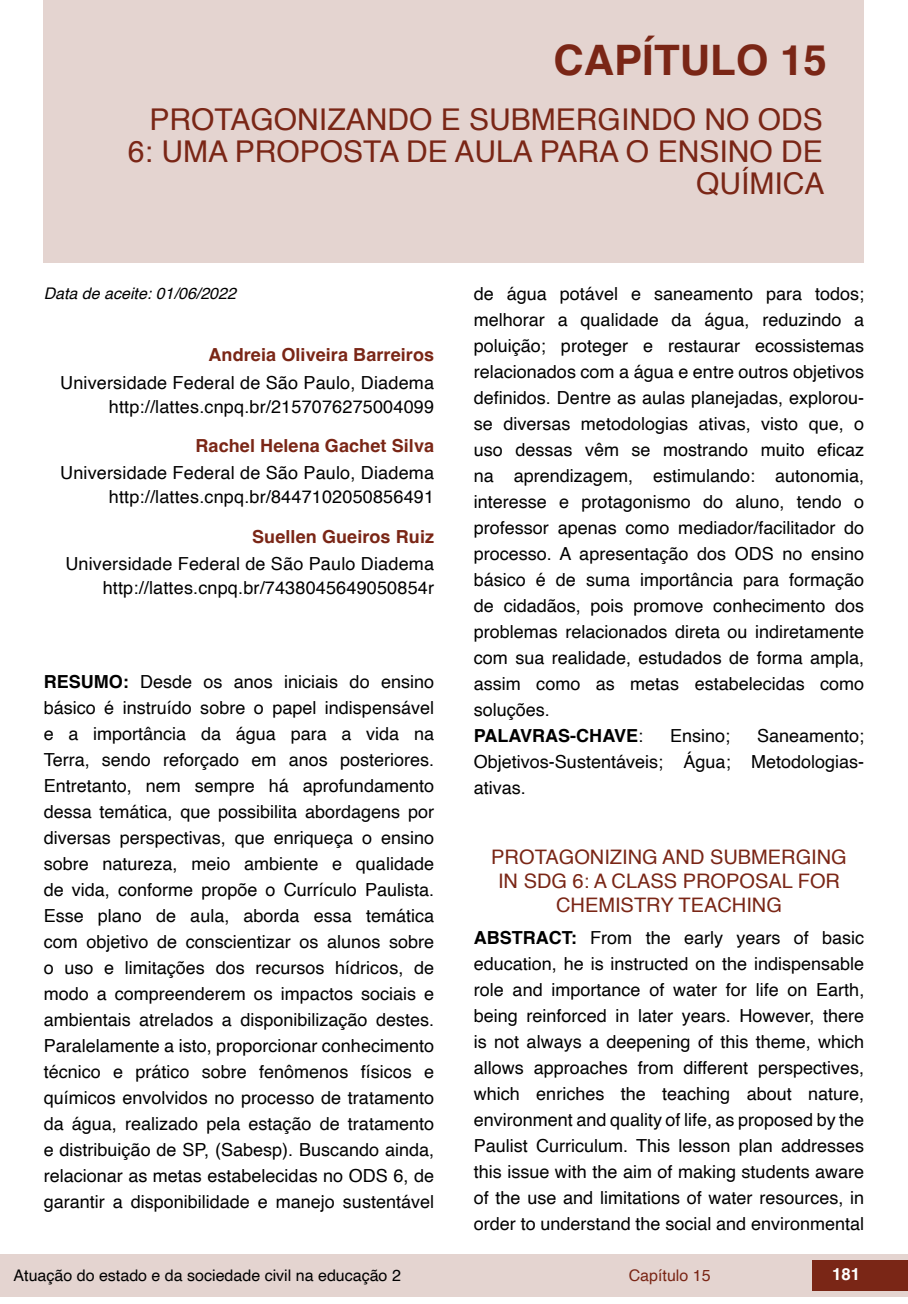
<style>
.page{position:relative;width:908px;height:1304px;background:#fff}
.page>*{position:absolute;margin:0;border:0;box-sizing:border-box;transform-origin:0 0}
.t1{font:700 42px "Helvetica";color:#7a2616}
.t2{font:30px/32px "Helvetica";color:#7a2616;text-align:right}
.t3{font:20px/24px "Helvetica";color:#7a2616;text-align:center}
.t4{font:18px/26px "Helvetica";color:#000;text-align:right}
.t5{font:700 18px "Helvetica";letter-spacing:.005em;color:#7a2616}
.t6{font:700 16.8px "Helvetica";color:#fff}
.t7{font:16px "Helvetica";color:#000}
.t8{font:italic 16px "Helvetica";color:#000}
.t9{font:16px "Helvetica";color:#7a2616}
.s1{font-weight:700}
</style>
<div class="page">
<div style="left:0;top:1254px;width:906px;height:43px;background:#e4d4d0"></div>
<div style="left:812px;top:1261px;width:95px;height:30px;background:#7a2616"></div>
<div style="left:44px;top:0;width:819px;height:263px;background:#e4d4d0"></div>
<h1 class="t1" style="left:553px;top:35px;width:275px">CAPÍTULO 15</h1>
<h2 class="t2" style="left:128px;top:104px;width:697px">PROTAGONIZANDO E SUBMERGINDO NO ODS<br>6: UMA PROPOSTA DE AULA PARA O ENSINO DE<br>QUÍMICA</h2>
<p class="t8" style="left:44px;top:280px;width:194px">Data de aceite: 01/06/2022</p>
<p class="t5" style="left:208px;top:344px;width:227px">Andreia Oliveira Barreiros</p>
<p class="t4" style="left:60px;top:371px;width:375px;line-height:24px">Universidade Federal de São Paulo, Diadema http://lattes.cnpq.br/2157076275004099</p>
<p class="t5" style="left:195px;top:435px;width:240px">Rachel Helena Gachet Silva</p>
<p class="t4" style="left:60px;top:462px;width:375px;line-height:24px">Universidade Federal de São Paulo, Diadema http://lattes.cnpq.br/8447102050856491</p>
<p class="t5" style="left:252px;top:525px;width:183px">Suellen Gueiros Ruiz</p>
<p class="t4" style="left:65px;top:552px;width:370px;line-height:24px">Universidade Federal de São Paulo Diadema http://lattes.cnpq.br/7438045649050854r</p>
<p class="t4" style="left:44px;top:669px;width:392px;text-align:justify"><span class="s1">RESUMO:</span> Desde os anos iniciais do ensino básico é instruído sobre o papel indispensável e a importância da água para a vida na Terra, sendo reforçado em anos posteriores.<br>Entretanto, nem sempre há aprofundamento dessa temática, que possibilita abordagens por diversas perspectivas, que enriqueça o ensino sobre natureza, meio ambiente e qualidade de vida, conforme propõe o Currículo Paulista.<br>Esse plano de aula, aborda essa temática com objetivo de conscientizar os alunos sobre o uso e limitações dos recursos hídricos, de modo a compreenderem os impactos sociais e ambientais atrelados a disponibilização destes.<br>Paralelamente a isto, proporcionar conhecimento técnico e prático sobre fenômenos físicos e químicos envolvidos no processo de tratamento da água, realizado pela estação de tratamento e distribuição de SP, (Sabesp). Buscando ainda, relacionar as metas estabelecidas no ODS 6, de garantir a disponibilidade e manejo sustentável</p>
<p class="t4" style="left:473px;top:281px;width:392px;text-align:left">de água potável e saneamento para todos; melhorar a qualidade da água, reduzindo a poluição; proteger e restaurar ecossistemas relacionados com a água e entre outros objetivos definidos. Dentre as aulas planejadas, explorou&shy;se diversas metodologias ativas, visto que, o uso dessas vêm se mostrando muito eficaz na aprendizagem, estimulando: autonomia, interesse e protagonismo do aluno, tendo o professor apenas como mediador/facilitador do processo. A apresentação dos ODS no ensino básico é de suma importância para formação de cidadãos, pois promove conhecimento dos problemas relacionados direta ou indiretamente com sua realidade, estudados de forma ampla, assim como as metas estabelecidas como soluções.<br><span class="s1">PALAVRAS-CHAVE</span>:</p>
<p class="t4" style="left:473px;top:723px;width:392px;text-align:justify;text-indent:283px">Saneamento; Objetivos-Sustentáveis; Água; Metodologias&shy;ativas.</p>
<p class="t4" style="left:669px;top:723px;width:62px">Ensino;</p>
<p class="t3" style="left:491px;top:846px;width:357px">PROTAGONIZING AND SUBMERGING<br>IN SDG 6: A CLASS PROPOSAL FOR<br>CHEMISTRY TEACHING</p>
<p class="t4" style="left:473px;top:925px;width:392px;text-align:justify"><span class="s1">ABSTRACT:</span> From the early years of basic education, he is instructed on the indispensable role and importance of water for life on Earth, being reinforced in later years. However, there is not always a deepening of this theme, which allows approaches from different perspectives, which enriches the teaching about nature, environment and quality of life, as proposed by the Paulist Curriculum. This lesson plan addresses this issue with the aim of making students aware of the use and limitations of water resources, in order to understand the social and environmental</p>
<p class="t7" style="left:14px;top:1263px;width:388px">Atuação do estado e da sociedade civil na educação 2</p>
<p class="t9" style="left:628px;top:1263px;width:83px">Capítulo 15</p>
<p class="t6" style="left:831px;top:1264px;width:30px">181</p>
</div>
